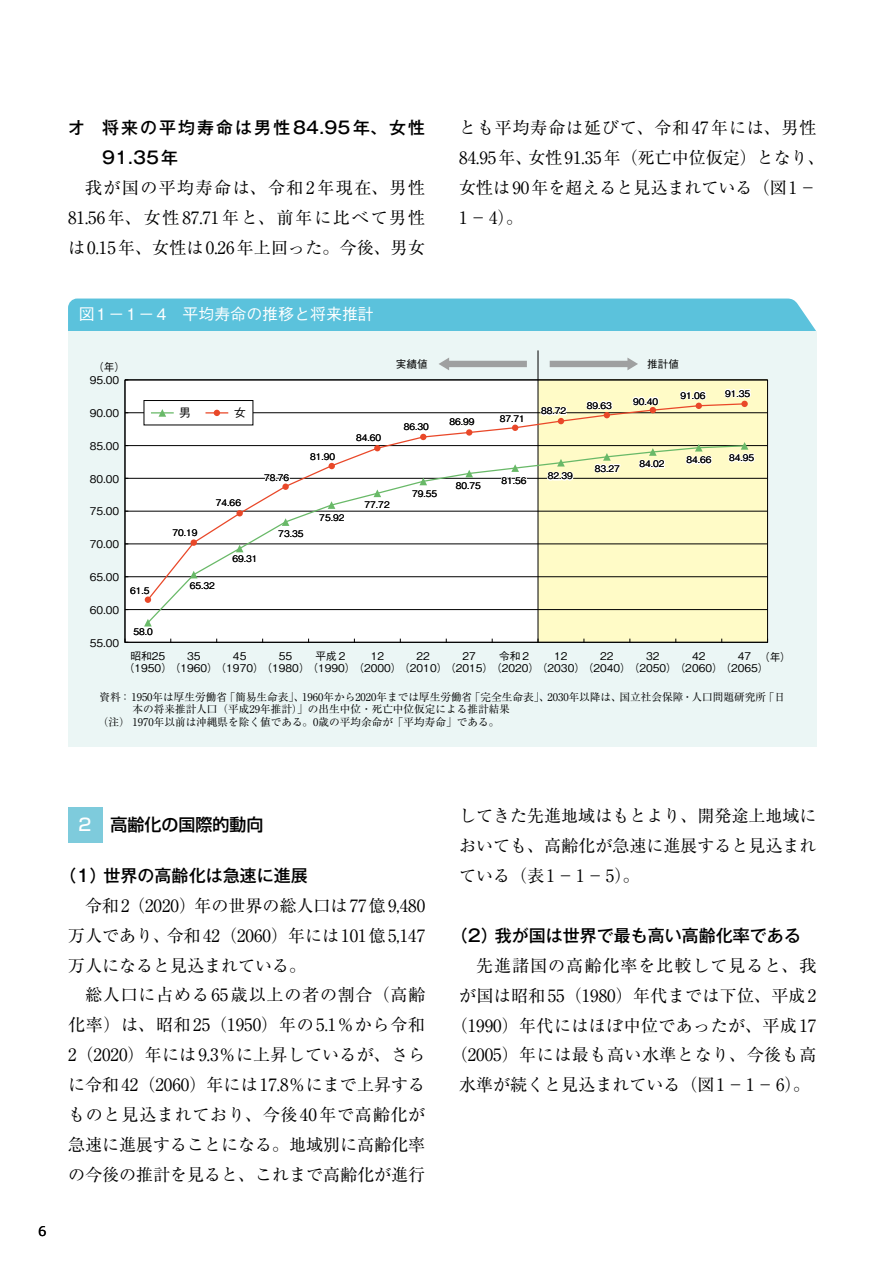
<style>
.page{position:relative;width:893px;height:1263px;background:#fff}
.page>*{position:absolute;margin:0;border:0;box-sizing:border-box;transform-origin:0 0}
.t1{font:16.95px/29.8px "Ryumin Pr 6";color:#000;text-align:justify}
.t2{font:500 16.95px "Gothic MB101 Pr 6 N";color:#000}
.t3{font:500 16.95px/29.8px "Gothic MB101 Pr 6 N";letter-spacing:.12em;color:#000}
.t4{font:16.95px "Ryumin Pr 6";letter-spacing:.02em;color:#000}
.t5{font:16.95px "Ryumin Pr 6";letter-spacing:.025em;color:#000}
.t6{font:16.95px "Ryumin Pr 6";letter-spacing:.03em;color:#000}
.t7{font:16.95px "Ryumin Pr 6";letter-spacing:.06em;color:#000}
.t8{font:500 16.95px "Shin Go Pr 6 N";color:#000}
.t9{font:500 15.9px "Gothic BBB Pr 6";color:#fff}
.t10{font:13.35px "Verdana";color:#000}
.t11{font:500 11.7px "Gothic BBB Pr 6 N";color:#000}
.t12{font:500 10.65px/12.8px "Gothic BBB Pr 6 N";color:#000;text-align:center}
.t13{font:10.65px "Ryumin Pr 6 N";color:#000}
.t14{font:500 9px "Gothic BBB Pr 6 N";color:#000}
.s1{color:#fff}
</style>
<div class="page">
<div style="left:68px;top:807px;width:34px;height:35px;background:#7ecbdc"></div>
<div style="left:68px;top:299px;width:748px;height:32px;background:#5bc2dc"></div>
<div style="left:68px;top:331px;width:748px;height:416px;background:#ebf6f5"></div>
<div style="left:125px;top:380px;width:642px;height:262px;background:#fff"></div>
<div style="left:538px;top:379px;width:229px;height:263px;background:#fffbc7"></div>
<hr style="left:538px;top:350px;width:1px;height:292px;background:#000">
<hr style="left:125px;top:412px;width:642px;height:1px;background:#000">
<hr style="left:125px;top:445px;width:642px;height:1px;background:#000">
<hr style="left:125px;top:478px;width:642px;height:1px;background:#000">
<hr style="left:125px;top:511px;width:642px;height:1px;background:#000">
<hr style="left:125px;top:544px;width:642px;height:1px;background:#000">
<hr style="left:125px;top:576px;width:642px;height:1px;background:#000">
<hr style="left:125px;top:609px;width:642px;height:1px;background:#000">
<svg style="left:724px;top:389px;width:27px;height:9px"></svg>
<svg style="left:146px;top:403px;width:600px;height:41px"></svg>
<svg style="left:401px;top:421px;width:30px;height:19px"></svg>
<div style="left:466px;top:429px;width:6px;height:7px;background:#e94829;border-radius:50%"></div>
<svg style="left:497px;top:413px;width:28px;height:18px"></svg>
<svg style="left:539px;top:405px;width:29px;height:19px"></svg>
<svg style="left:584px;top:401px;width:30px;height:17px"></svg>
<svg style="left:631px;top:396px;width:29px;height:17px"></svg>
<svg style="left:678px;top:391px;width:30px;height:18px"></svg>
<div style="left:741px;top:401px;width:7px;height:6px;background:#e94829;border-radius:50%"></div>
<svg style="left:550px;top:358px;width:88px;height:12px"></svg>
<svg style="left:439px;top:358px;width:88px;height:12px"></svg>
<svg style="left:146px;top:444px;width:600px;height:180px"></svg>
<svg style="left:144px;top:619px;width:11px;height:8px"></svg>
<svg style="left:188px;top:571px;width:29px;height:21px"></svg>
<svg style="left:231px;top:545px;width:26px;height:20px"></svg>
<svg style="left:277px;top:518px;width:28px;height:22px"></svg>
<svg style="left:318px;top:501px;width:28px;height:22px"></svg>
<svg style="left:363px;top:489px;width:28px;height:21px"></svg>
<svg style="left:410px;top:478px;width:29px;height:21px"></svg>
<svg style="left:453px;top:470px;width:30px;height:21px"></svg>
<svg style="left:499px;top:464px;width:30px;height:23px"></svg>
<svg style="left:545px;top:459px;width:30px;height:23px"></svg>
<svg style="left:592px;top:453px;width:31px;height:22px"></svg>
<svg style="left:637px;top:448px;width:29px;height:22px"></svg>
<svg style="left:684px;top:444px;width:29px;height:22px"></svg>
<svg style="left:727px;top:442px;width:29px;height:21px"></svg>
<div style="left:125px;top:380px;width:643px;height:263px;border:1px solid #000"></div>
<div style="left:144px;top:400px;width:109px;height:25px;background:#fff"></div>
<div style="left:144px;top:400px;width:109px;height:25px;border:1px solid #000"></div>
<svg style="left:205px;top:410px;width:23px;height:6px"></svg>
<svg style="left:151px;top:409px;width:23px;height:8px"></svg>
<p class="t3" style="left:102px;top:112px;width:325px;text-indent:-34px">オ　将来の平均寿命は男性84.95年、女性<br>91.35年</p>
<p class="t1" style="left:68px;top:172px;width:359px;text-indent:17px">我が国の平均寿命は、令和2年現在、男性81.56年、女性87.71年と、前年に比べて男性は0.15年、女性は0.26年上回った。今後、男女</p>
<p class="t9" style="left:79px;top:301px;width:297px">図1－1－4　平均寿命の推移と将来推計</p>
<p class="t1" style="left:459px;top:112px;width:367px;text-align:left">とも平均寿命は延びて、令和47年には、男性<br>84.95年、女性91.35年（死亡中位仮定）となり、女性は90年を超えると見込まれている（図1－<br>1－4）。</p>
<p class="t12" style="left:93px;top:360px;width:33px">（年）</p>
<p class="t12" style="left:90px;top:373px;width:31px">95.00</p>
<p class="t12" style="left:90px;top:406px;width:31px">90.00</p>
<p class="t12" style="left:90px;top:439px;width:31px">85.00</p>
<p class="t12" style="left:90px;top:471px;width:31px">80.00</p>
<p class="t12" style="left:90px;top:504px;width:31px">75.00</p>
<p class="t12" style="left:90px;top:537px;width:31px">70.00</p>
<p class="t12" style="left:90px;top:570px;width:31px">65.00</p>
<p class="t12" style="left:90px;top:603px;width:31px">60.00</p>
<p class="t12" style="left:90px;top:635px;width:31px">55.00</p>
<p class="t14" style="left:130px;top:583px;width:21px">61.5</p>
<p class="t14" style="left:133px;top:624px;width:21px">58.0</p>
<p class="t11" style="left:179px;top:403px;width:13px">男</p>
<p class="t11" style="left:234px;top:403px;width:13px">女</p>
<p class="t14" style="left:172px;top:525px;width:27px">70.19</p>
<p class="t14" style="left:216px;top:496px;width:27px">74.66</p>
<p class="t14" style="left:232px;top:551px;width:27px">69.31</p>
<p class="t14" style="left:190px;top:578px;width:27px">65.32</p>
<p class="t14" style="left:264px;top:470px;width:27px">78.76</p>
<p class="t14" style="left:310px;top:449px;width:27px">81.90</p>
<p class="t14" style="left:319px;top:511px;width:27px">75.92</p>
<p class="t14" style="left:278px;top:526px;width:27px">73.35</p>
<p class="t12" style="left:396px;top:357px;width:33px">実績値</p>
<p class="t12" style="left:647px;top:357px;width:33px">推計値</p>
<p class="t14" style="left:356px;top:431px;width:27px">84.60</p>
<p class="t14" style="left:365px;top:497px;width:27px">77.72</p>
<p class="t14" style="left:404px;top:420px;width:27px">86.30</p>
<p class="t14" style="left:449px;top:414px;width:27px">86.99</p>
<p class="t14" style="left:500px;top:411px;width:27px">87.71</p>
<p class="t14" style="left:412px;top:486px;width:27px">79.55</p>
<p class="t14" style="left:456px;top:478px;width:27px">80.75</p>
<p class="t14" style="left:501px;top:474px;width:27px">81.56</p>
<p class="t14" style="left:541px;top:404px;width:27px">88.72</p>
<p class="t14" style="left:587px;top:398px;width:27px">89.63</p>
<p class="t14" style="left:633px;top:394px;width:27px">90.40</p>
<p class="t14" style="left:548px;top:469px;width:27px">82.39</p>
<p class="t14" style="left:595px;top:461px;width:27px">83.27</p>
<p class="t14" style="left:639px;top:457px;width:27px">84.02</p>
<p class="t14" style="left:680px;top:388px;width:27px">91.06</p>
<p class="t14" style="left:725px;top:386px;width:27px">91.35</p>
<p class="t14" style="left:686px;top:453px;width:27px">84.66</p>
<p class="t14" style="left:729px;top:451px;width:27px">84.95</p>
<p class="t12" style="left:124px;top:648px;width:50px">昭和25（1950）</p>
<p class="t12" style="left:170px;top:648px;width:50px">35（1960）</p>
<p class="t12" style="left:216px;top:648px;width:50px">45（1970）</p>
<p class="t12" style="left:262px;top:648px;width:50px">55（1980）</p>
<p class="t12" style="left:308px;top:648px;width:50px">平成２（1990）</p>
<p class="t12" style="left:353px;top:648px;width:50px">12（2000）</p>
<p class="t12" style="left:399px;top:648px;width:50px">22（2010）</p>
<p class="t12" style="left:445px;top:648px;width:50px">27（2015）</p>
<p class="t12" style="left:491px;top:648px;width:50px">令和２（2020）</p>
<p class="t12" style="left:537px;top:648px;width:50px">12（2030）</p>
<p class="t12" style="left:583px;top:648px;width:50px">22（2040）</p>
<p class="t12" style="left:629px;top:648px;width:50px">32（2050）</p>
<p class="t12" style="left:675px;top:648px;width:50px">42（2060）</p>
<p class="t12" style="left:721px;top:648px;width:50px">47（2065）</p>
<p class="t12" style="left:759px;top:649px;width:33px">（年）</p>
<p class="t13" style="left:100px;top:688px;width:687px">資料： 1950年は厚生労働省「簡易生命表」、1960年から2020年までは厚生労働省「完全生命表」、2030年以降は、国立社会保障・人口問題研究所「日</p>
<p class="t13" style="left:133px;top:701px;width:379px">本の将来推計人口（平成29年推計）」の出生中位・死亡中位仮定による推計結果</p>
<p class="t13" style="left:98px;top:714px;width:403px">（注） 1970年以前は沖縄県を除く値である。0歳の平均余命が「平均寿命」である。</p>
<p class="t10" style="left:38px;top:1222px;width:10px">6</p>
<p class="t8" style="left:79px;top:811px;width:187px"><span class="s1">2</span> 高齢化の国際的動向</p>
<p class="t2" style="left:60px;top:861px;width:250px">（1）世界の高齢化は急速に進展</p>
<p class="t1" style="left:68px;top:889px;width:359px;text-indent:17px">令和2（2020）年の世界の総人口は77億9,480万人であり、令和42（2060）年には101億5,147万人になると見込まれている。</p>
<p class="t1" style="left:68px;top:979px;width:359px;text-indent:17px">総人口に占める65歳以上の者の割合（高齢化率）は、昭和25（1950）年の5.1％から令和2（2020）年には9.3％に上昇しているが、さらに令和42（2060）年には17.8％にまで上昇するものと見込まれており、今後40年で高齢化が急速に進展することになる。地域別に高齢化率の今後の推計を見ると、これまで高齢化が進行</p>
<p class="t1" style="left:459px;top:800px;width:359px">してきた先進地域はもとより、開発途上地域においても、高齢化が急速に進展すると見込まれている（表1－1－5）。</p>
<p class="t2" style="left:451px;top:921px;width:352px">（2）我が国は世界で最も高い高齢化率である</p>
<p class="t7" style="left:476px;top:952px;width:342px">先進諸国の高齢化率を比較して見ると、我</p>
<p class="t4" style="left:459px;top:982px;width:359px">が国は昭和55（1980）年代までは下位、平成2</p>
<p class="t5" style="left:451px;top:1012px;width:367px">（1990）年代にはほぼ中位であったが、平成17</p>
<p class="t6" style="left:451px;top:1042px;width:367px">（2005）年には最も高い水準となり、今後も高</p>
<p class="t1" style="left:459px;top:1069px;width:352px">水準が続くと見込まれている（図1－1－6）。</p>
</div>
